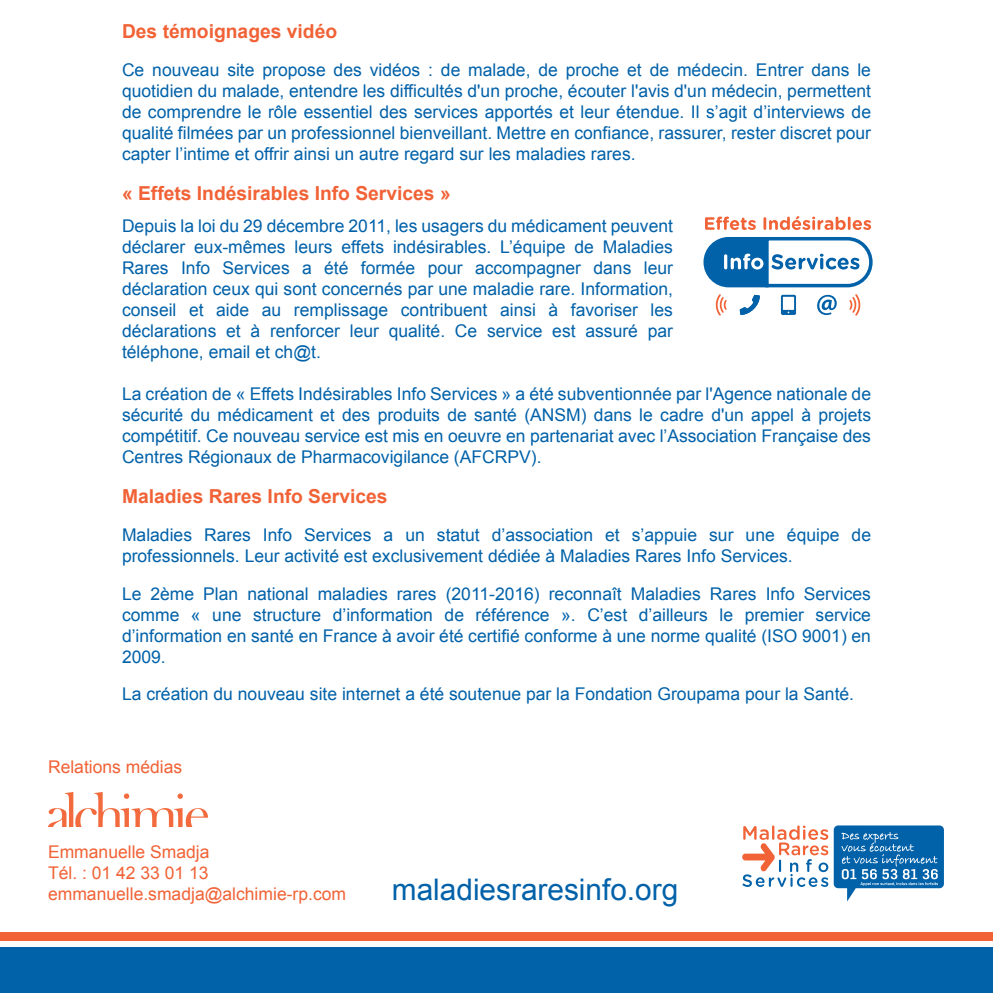
<style>
.page{position:relative;width:993px;height:993px;background:#fff}
.page>*{position:absolute;margin:0;border:0;box-sizing:border-box;transform-origin:0 0}
.t1{font:29.75px "Arial";color:#0161a9}
.t2{font:700 19.25px "Arial";color:#f16236}
.t3{font:17.5px/21px "Arial";color:#0161a9;text-align:justify}
.t4{font:17.5px/21px "Arial";color:#f16236}
</style>
<div class="page">
<svg style="left:703px;top:216px;width:170px;height:100px"></svg>
<img style="left:48px;top:792px;width:159px;height:33px">
<svg style="left:742px;top:825px;width:201px;height:76px"></svg>
<div style="left:0;top:946px;width:992px;height:46px;background:#0161a9"></div>
<div style="left:0;top:931px;width:992px;height:9px;background:#f16236"></div>
<p class="t2" style="left:122px;top:19px;width:217px">Des témoignages vidéo</p>
<p class="t3" style="left:122px;top:60px;width:750px">Ce nouveau site propose des vidéos : de malade, de proche et de médecin. Entrer dans le quotidien du malade, entendre les difficultés d'un proche, écouter l'avis d'un médecin, permettent de comprendre le rôle essentiel des services apportés et leur étendue. Il s’agit d’interviews de qualité filmées par un professionnel bienveillant. Mettre en confiance, rassurer, rester discret pour capter l’intime et offrir ainsi un autre regard sur les maladies rares.</p>
<p class="t2" style="left:122px;top:180px;width:330px">« Effets Indésirables Info Services »</p>
<p class="t3" style="left:122px;top:215px;width:552px">Depuis la loi du 29 décembre 2011, les usagers du médicament peuvent déclarer eux-mêmes leurs effets indésirables. L’équipe de Maladies Rares Info Services a été formée pour accompagner dans leur déclaration ceux qui sont concernés par une maladie rare. Information, conseil et aide au remplissage contribuent ainsi à favoriser les déclarations et à renforcer leur qualité. Ce service est assuré par téléphone, email et ch@t.</p>
<p class="t3" style="left:122px;top:383px;width:750px">La création de « Effets Indésirables Info Services » a été subventionnée par l'Agence nationale de sécurité du médicament et des produits de santé (ANSM) dans le cadre d'un appel à projets compétitif. Ce nouveau service est mis en oeuvre en partenariat avec l’Association Française des Centres Régionaux de Pharmacovigilance (AFCRPV).</p>
<p class="t2" style="left:122px;top:483px;width:267px">Maladies Rares Info Services</p>
<p class="t3" style="left:122px;top:524px;width:750px">Maladies Rares Info Services a un statut d’association et s’appuie sur une équipe de professionnels. Leur activité est exclusivement dédiée à Maladies Rares Info Services.</p>
<p class="t3" style="left:122px;top:583px;width:750px">Le 2ème Plan national maladies rares (2011-2016) reconnaît Maladies Rares Info Services comme « une structure d’information de référence ». C’est d’ailleurs le premier service d’information en santé en France à avoir été certifié conforme à une norme qualité (ISO 9001) en 2009.</p>
<p class="t3" style="left:122px;top:683px;width:733px">La création du nouveau site internet a été soutenue par la Fondation Groupama pour la Santé.</p>
<p class="t4" style="left:48px;top:756px;width:136px">Relations médias</p>
<p class="t4" style="left:48px;top:840px;width:299px">Emmanuelle Smadja<br>Tél. : 01 42 33 01 13 emmanuelle.smadja@alchimie-rp.com</p>
<h1 class="t1" style="left:392px;top:869px;width:288px">maladiesraresinfo.org</h1>
</div>
